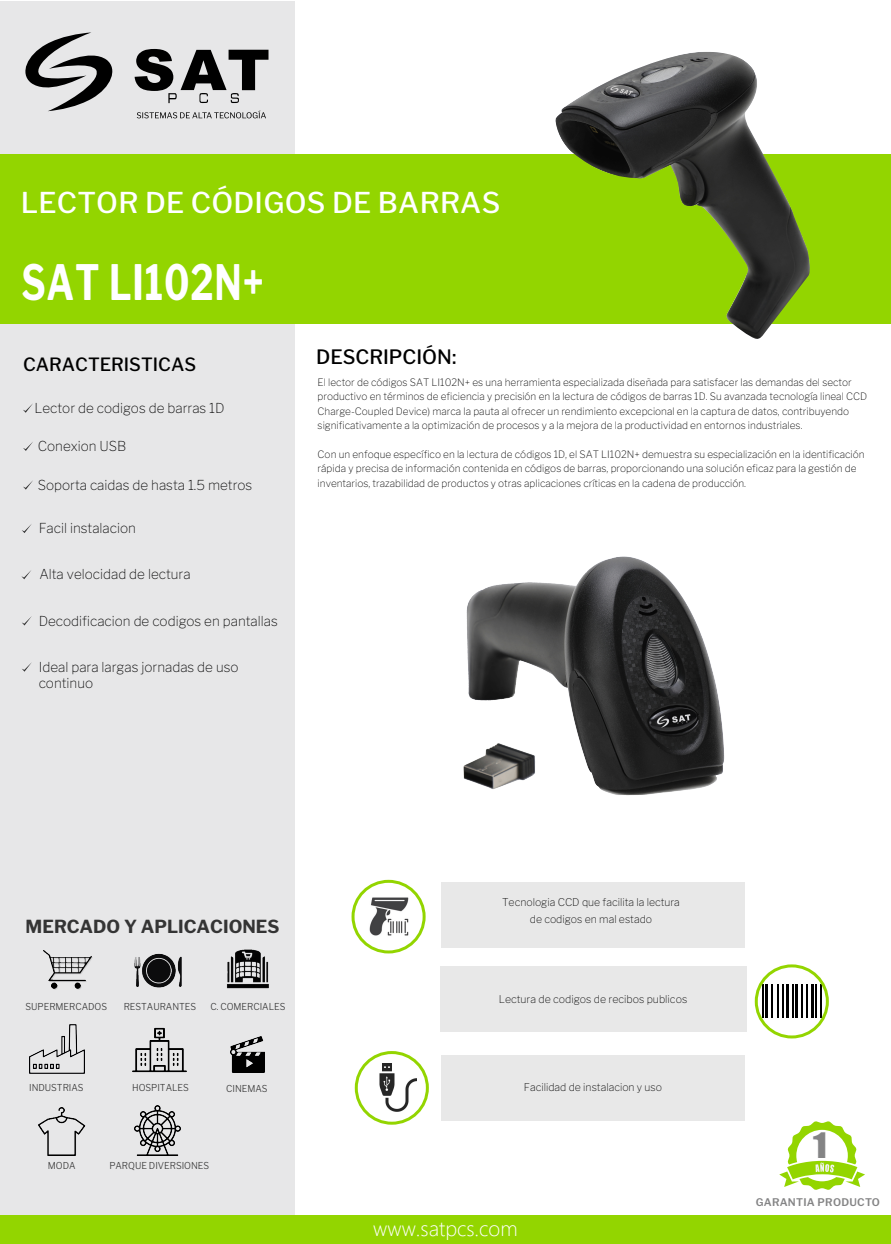
<style>
.page{position:relative;width:891px;height:1244px;background:#fff}
.page>*{position:absolute;margin:0;border:0;box-sizing:border-box;transform-origin:0 0}
.t1{font:700 48.45px "Libre Franklin";letter-spacing:.025em;color:#fff;scale:.74 1}
.t2{font:32.25px "Impact";color:#848485;scale:1.12 1}
.t3{font:500 28.5px "Libre Franklin";letter-spacing:.01em;color:#fff}
.t4{font:300 21px "Segoe UI";color:#fff}
.t5{font:500 19.65px "Libre Franklin";color:#000}
.t6{font:500 18.15px "Libre Franklin";color:#000}
.t7{font:700 17.85px "Libre Franklin";color:#343434}
.t8{font:100 13.65px/16.2px "Libre Franklin";color:#000}
.t9{font:100 10.65px/16.2px "Libre Franklin";color:#000;text-align:center}
.t10{font:600 10.5px "Libre Franklin";letter-spacing:.025em;color:#848485}
.t11{font:100 10.2px/14.4px "Libre Franklin";color:#000}
.t12{font:300 9.45px "Libre Franklin";color:#343434;scale:.95 1}
</style>
<div class="page">
<img style="left:367px;top:1064px;width:49px;height:48px">
<img style="left:355px;top:882px;width:69px;height:70px">
<div style="left:0;top:2px;width:294px;height:1217px;background:#e7e7e8"></div>
<svg style="left:23px;top:403px;width:10px;height:10px"></svg>
<div style="left:0;top:1216px;width:891px;height:28px;background:#93d500"></div>
<div style="left:0;top:154px;width:891px;height:170px;background:#93d500"></div>
<svg style="left:23px;top:442px;width:10px;height:9px"></svg>
<svg style="left:23px;top:480px;width:10px;height:10px"></svg>
<svg style="left:779px;top:1121px;width:86px;height:69px"></svg>
<svg style="left:22px;top:524px;width:10px;height:9px"></svg>
<svg style="left:21px;top:570px;width:10px;height:9px"></svg>
<svg style="left:22px;top:616px;width:10px;height:9px"></svg>
<svg style="left:22px;top:662px;width:10px;height:10px"></svg>
<svg style="left:25px;top:32px;width:88px;height:79px"></svg>
<svg style="left:135px;top:49px;width:133px;height:54px"></svg>
<svg style="left:137px;top:111px;width:129px;height:7px"></svg>
<div style="left:351px;top:880px;width:74px;height:73px;border:3px solid #93d500;border-radius:50%"></div>
<div style="left:355px;top:1051px;width:74px;height:74px;border:3px solid #93d500;border-radius:50%"></div>
<div style="left:440px;top:966px;width:306px;height:66px;background:#e8e8e8"></div>
<div style="left:441px;top:882px;width:304px;height:66px;background:#e8e8e8"></div>
<div style="left:441px;top:1055px;width:304px;height:65px;background:#e8e8e8"></div>
<img style="left:555px;top:52px;width:255px;height:287px">
<svg style="left:610px;top:86px;width:23px;height:10px"></svg>
<img style="left:466px;top:556px;width:259px;height:240px">
<img style="left:463px;top:718px;width:105px;height:78px">
<hr style="left:762px;top:984px;width:1px;height:34px;background:#000">
<hr style="left:765px;top:984px;width:2px;height:34px;background:#000">
<hr style="left:771px;top:984px;width:1px;height:34px;background:#000">
<hr style="left:777px;top:984px;width:1px;height:34px;background:#000">
<hr style="left:782px;top:984px;width:1px;height:34px;background:#000">
<hr style="left:786px;top:984px;width:2px;height:34px;background:#000">
<hr style="left:795px;top:984px;width:2px;height:34px;background:#000">
<hr style="left:801px;top:984px;width:1px;height:34px;background:#000">
<hr style="left:792px;top:984px;width:1px;height:34px;background:#000">
<hr style="left:806px;top:984px;width:2px;height:34px;background:#000">
<hr style="left:811px;top:984px;width:2px;height:34px;background:#000">
<hr style="left:820px;top:984px;width:2px;height:34px;background:#000">
<hr style="left:815px;top:984px;width:2px;height:34px;background:#000">
<div style="left:754px;top:964px;width:75px;height:74px;border:3px solid #93d500;border-radius:50%"></div>
<img style="left:44px;top:950px;width:49px;height:39px">
<img style="left:227px;top:949px;width:42px;height:40px">
<img style="left:134px;top:953px;width:48px;height:35px">
<img style="left:132px;top:1027px;width:54px;height:46px">
<img style="left:29px;top:1024px;width:56px;height:50px">
<img style="left:230px;top:1036px;width:35px;height:36px">
<img style="left:134px;top:1105px;width:47px;height:51px">
<img style="left:38px;top:1107px;width:48px;height:49px">
<h3 class="t3" style="left:21px;top:186px;width:481px">LECTOR DE CÓDIGOS DE BARRAS</h3>
<h1 class="t1" style="left:21px;top:253px;width:329px">SAT LI102N+</h1>
<h3 class="t6" style="left:23px;top:353px;width:175px">CARACTERISTICAS</h3>
<h3 class="t5" style="left:316px;top:345px;width:142px">DESCRIPCIÓN:</h3>
<h3 class="t8" style="left:35px;top:400px;width:192px">Lector de codigos de barras 1D</h3>
<h3 class="t8" style="left:38px;top:438px;width:90px">Conexion USB</h3>
<h3 class="t8" style="left:38px;top:477px;width:216px">Soporta caidas de hasta 1.5 metros</h3>
<h3 class="t8" style="left:39px;top:520px;width:99px">Facil instalacion</h3>
<h3 class="t8" style="left:39px;top:566px;width:153px">Alta velocidad de lectura</h3>
<h3 class="t8" style="left:39px;top:612px;width:241px">Decodificacion de codigos en pantallas</h3>
<h3 class="t8" style="left:39px;top:659px;width:201px">Ideal para largas jornadas de uso continuo</h3>
<p class="t11" style="left:318px;top:375px;width:551px">El lector de códigos SAT LI102N+ es una herramienta especializada diseñada para satisfacer las demandas del sector productivo en términos de eficiencia y precisión en la lectura de códigos de barras 1D. Su avanzada tecnología lineal CCD Charge-Coupled Device) marca la pauta al ofrecer un rendimiento excepcional en la captura de datos, contribuyendo significativamente a la optimización de procesos y a la mejora de la productividad en entornos industriales.</p>
<p class="t11" style="left:318px;top:447px;width:548px">Con un enfoque específico en la lectura de códigos 1D, el SAT LI102N+ demuestra su especialización en la identificación rápida y precisa de información contenida en códigos de barras, proporcionando una solución eficaz para la gestión de inventarios, trazabilidad de productos y otras aplicaciones críticas en la cadena de producción.</p>
<h3 class="t7" style="left:26px;top:915px;width:255px">MERCADO Y APLICACIONES</h3>
<p class="t12" style="left:26px;top:1001px;width:87px">SUPERMERCADOS</p>
<p class="t12" style="left:124px;top:1001px;width:78px">RESTAURANTES</p>
<p class="t12" style="left:210px;top:1001px;width:80px">C. COMERCIALES</p>
<p class="t12" style="left:29px;top:1082px;width:59px">INDUSTRIAS</p>
<p class="t12" style="left:132px;top:1082px;width:61px">HOSPITALES</p>
<p class="t12" style="left:226px;top:1083px;width:45px">CINEMAS</p>
<p class="t12" style="left:48px;top:1160px;width:31px">MODA</p>
<p class="t12" style="left:109px;top:1160px;width:107px">PARQUE DIVERSIONES</p>
<p class="t9" style="left:502px;top:894px;width:179px">Tecnologia CCD que facilita la lectura de codigos en mal estado</p>
<p class="t9" style="left:499px;top:991px;width:190px">Lectura de codigos de recibos publicos</p>
<p class="t9" style="left:524px;top:1079px;width:140px">Facilidad de instalacion y uso</p>
<h3 class="t4" style="left:373px;top:1209px;width:146px">www.satpcs.com</h3>
<h2 class="t2" style="left:813px;top:1121px;width:14px">1</h2>
<p class="t10" style="left:755px;top:1196px;width:126px">GARANTIA PRODUCTO</p>
</div>
